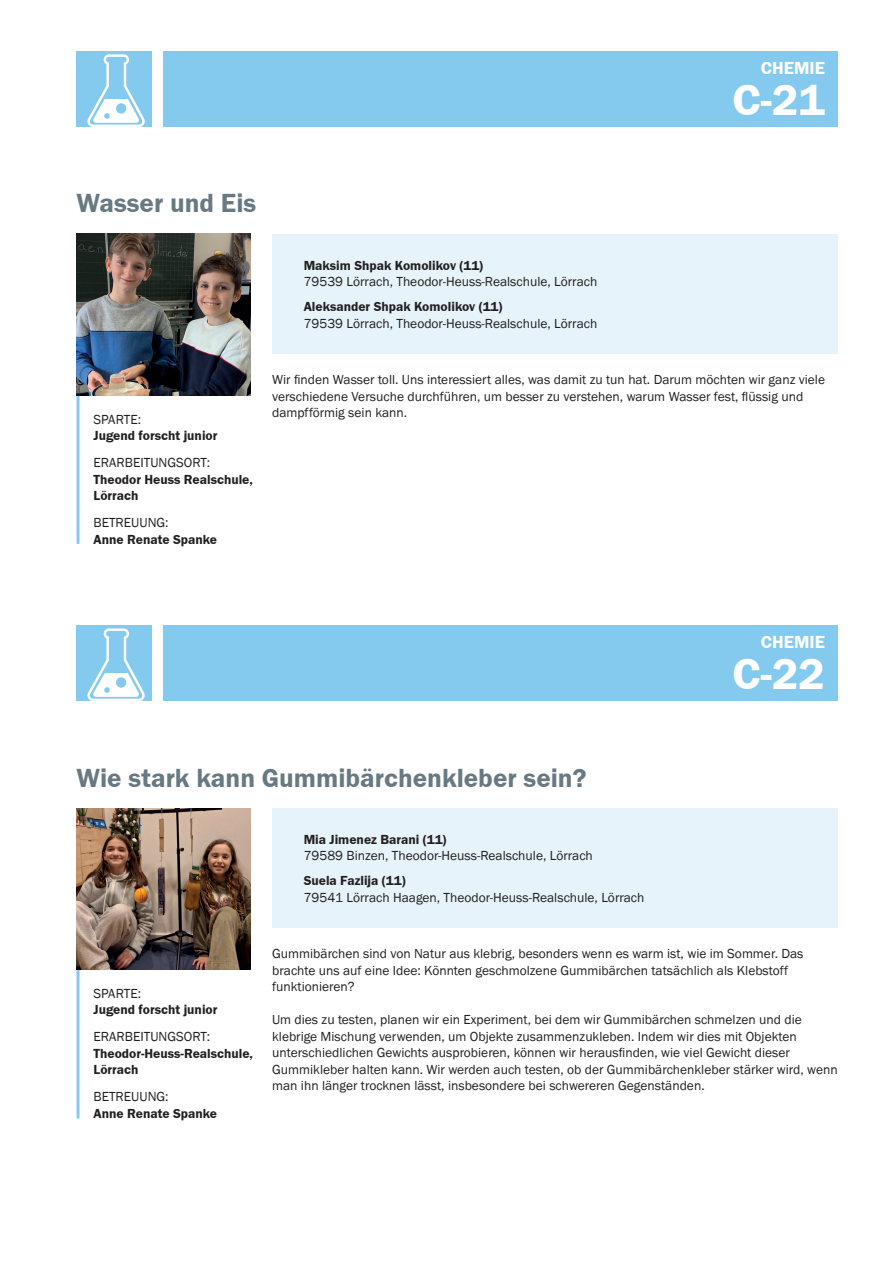
<style>
.page{position:relative;width:893px;height:1263px;background:#fff}
.page>*{position:absolute;margin:0;border:0;box-sizing:border-box;transform-origin:0 0}
.t1{font:700 45px "SICK Franklin";color:#fff}
.t2{font:700 27px "SICK Franklin";color:#677982}
.t3{font:700 18px "SICK Franklin";color:#fff}
.t4{font:13.5px/16.5px "SICK Franklin";color:#231f20}
.t5{font:700 13.5px/16.5px "SICK Franklin";color:#231f20}
</style>
<div class="page">
<hr style="left:77px;top:395px;width:3px;height:149px;background:#84caef">
<div style="left:163px;top:51px;width:675px;height:76px;background:#84caef"></div>
<div style="left:77px;top:51px;width:75px;height:76px;background:#84caef"></div>
<svg style="left:87px;top:54px;width:58px;height:73px"></svg>
<img style="left:77px;top:234px;width:174px;height:161px">
<hr style="left:77px;top:970px;width:3px;height:148px;background:#84caef">
<div style="left:163px;top:625px;width:675px;height:76px;background:#84caef"></div>
<div style="left:77px;top:625px;width:75px;height:76px;background:#84caef"></div>
<svg style="left:87px;top:628px;width:58px;height:73px"></svg>
<img style="left:77px;top:808px;width:174px;height:162px">
<div style="left:272px;top:808px;width:566px;height:119px;background:#e6f3fb"></div>
<div style="left:272px;top:234px;width:566px;height:119px;background:#e6f3fb"></div>
<h3 class="t3" style="left:761px;top:57px;width:66px">CHEMIE</h3>
<h1 class="t1" style="left:732px;top:73px;width:94px">C-21</h1>
<h2 class="t2" style="left:77px;top:187px;width:181px">Wasser und Eis</h2>
<p class="t4" style="left:94px;top:411px;width:49px">SPARTE:</p>
<p class="t5" style="left:94px;top:428px;width:125px">Jugend forscht junior</p>
<p class="t4" style="left:94px;top:455px;width:118px">ERARBEITUNGSORT:</p>
<p class="t5" style="left:94px;top:471px;width:161px">Theodor Heuss Realschule,<br>Lörrach</p>
<p class="t4" style="left:94px;top:515px;width:77px">BETREUUNG:</p>
<p class="t5" style="left:94px;top:531px;width:125px">Anne Renate Spanke</p>
<p class="t5" style="left:304px;top:257px;width:181px">Maksim Shpak Komolikov (11)</p>
<p class="t4" style="left:304px;top:274px;width:295px">79539 Lörrach, Theodor-Heuss-Realschule, Lörrach</p>
<p class="t5" style="left:304px;top:299px;width:200px">Aleksander Shpak Komolikov (11)</p>
<p class="t4" style="left:304px;top:315px;width:295px">79539 Lörrach, Theodor-Heuss-Realschule, Lörrach</p>
<p class="t4" style="left:272px;top:372px;width:554px">Wir finden Wasser toll. Uns interessiert alles, was damit zu tun hat. Darum möchten wir ganz viele verschiedene Versuche durchführen, um besser zu verstehen, warum Wasser fest, flüssig und dampfförmig sein kann.</p>
<h3 class="t3" style="left:761px;top:631px;width:66px">CHEMIE</h3>
<h1 class="t1" style="left:732px;top:647px;width:94px">C-22</h1>
<h2 class="t2" style="left:77px;top:761px;width:511px">Wie stark kann Gummibärchenkleber sein?</h2>
<p class="t4" style="left:94px;top:985px;width:49px">SPARTE:</p>
<p class="t5" style="left:94px;top:1002px;width:125px">Jugend forscht junior</p>
<p class="t4" style="left:94px;top:1029px;width:118px">ERARBEITUNGSORT:</p>
<p class="t5" style="left:94px;top:1045px;width:161px">Theodor-Heuss-Realschule,<br>Lörrach</p>
<p class="t4" style="left:94px;top:1089px;width:77px">BETREUUNG:</p>
<p class="t5" style="left:94px;top:1105px;width:125px">Anne Renate Spanke</p>
<p class="t5" style="left:304px;top:831px;width:144px">Mia Jimenez Barani (11)</p>
<p class="t4" style="left:304px;top:847px;width:291px">79589 Binzen, Theodor-Heuss-Realschule, Lörrach</p>
<p class="t5" style="left:304px;top:872px;width:104px">Suela Fazlija (11)</p>
<p class="t4" style="left:304px;top:889px;width:342px">79541 Lörrach Haagen, Theodor-Heuss-Realschule, Lörrach</p>
<p class="t4" style="left:272px;top:945px;width:533px">Gummibärchen sind von Natur aus klebrig, besonders wenn es warm ist, wie im Sommer. Das brachte uns auf eine Idee: Könnten geschmolzene Gummibärchen tatsächlich als Klebstoff funktionieren?</p>
<p class="t4" style="left:272px;top:1011px;width:567px">Um dies zu testen, planen wir ein Experiment, bei dem wir Gummibärchen schmelzen und die klebrige Mischung verwenden, um Objekte zusammenzukleben. Indem wir dies mit Objekten unterschiedlichen Gewichts ausprobieren, können wir herausfinden, wie viel Gewicht dieser Gummikleber halten kann. Wir werden auch testen, ob der Gummibärchenkleber stärker wird, wenn man ihn länger trocknen lässt, insbesondere bei schwereren Gegenständen.</p>
</div>
